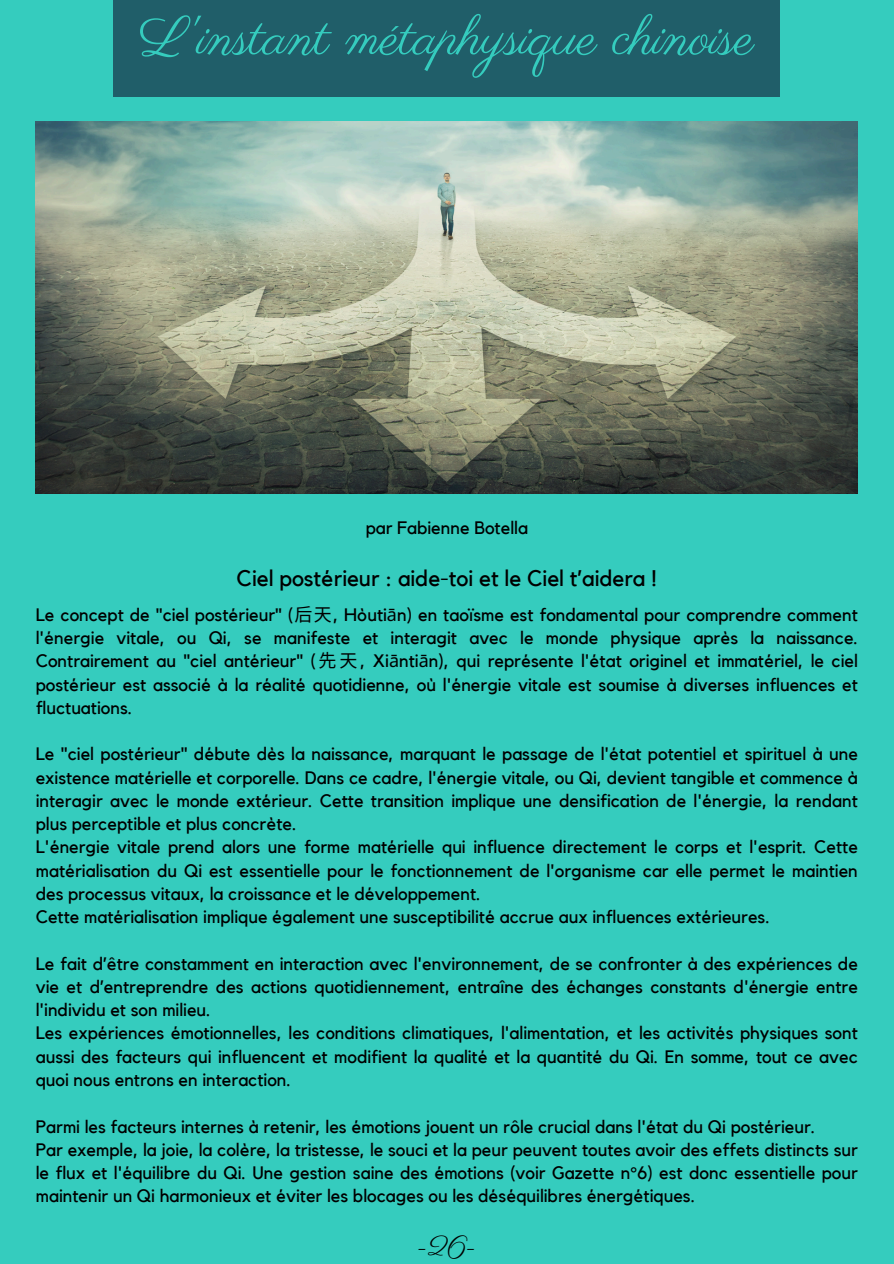
<style>
.page{position:relative;width:894px;height:1264px;background:#fff}
.page>*{position:absolute;margin:0;border:0;box-sizing:border-box;transform-origin:0 0}
.t1{font:54px "Parisienne";color:#35ccbe}
.t2{font:27px "Parisienne";color:#000}
.t3{font:22.5px "Kollektif";color:#000}
.t4{font:18px/23.2px "Kollektif";color:#000;text-align:justify}
.s1{font-family:"Noto Sans CJ Ksc"}
.s2{font-family:"Noto Sans"}
</style>
<div class="page">
<div style="left:0;top:0;width:893px;height:1263px;background:#35ccbe"></div>
<div style="left:113px;top:0;width:666px;height:97px;background:#205e69"></div>
<img style="left:36px;top:122px;width:821px;height:371px">
<p class="t1" style="left:139px;top:4px;width:616px">L'instant métaphysique chinoise</p>
<p class="t4" style="left:365px;top:516px;width:164px">par Fabienne Botella</p>
<h1 class="t3" style="left:236px;top:567px;width:422px">Ciel postérieur : aide-toi et le Ciel t’aidera !</h1>
<p class="t4" style="left:36px;top:603px;width:823px">Le concept de "ciel postérieur" (<span class="s1">后天</span>, Hòuti<span class="s2">ā</span>n) en taoïsme est fondamental pour comprendre comment l'énergie vitale, ou Qi, se manifeste et interagit avec le monde physique après la naissance.<br>Contrairement au "ciel antérieur" (<span class="s1">先天</span>, Xi<span class="s2">ā</span>nti<span class="s2">ā</span>n), qui représente l'état originel et immatériel, le ciel postérieur est associé à la réalité quotidienne, où l'énergie vitale est soumise à diverses influences et fluctuations.</p>
<p class="t4" style="left:36px;top:743px;width:823px">Le "ciel postérieur" débute dès la naissance, marquant le passage de l'état potentiel et spirituel à une existence matérielle et corporelle. Dans ce cadre, l'énergie vitale, ou Qi, devient tangible et commence à interagir avec le monde extérieur. Cette transition implique une densification de l'énergie, la rendant plus perceptible et plus concrète.</p>
<h3 class="t4" style="left:36px;top:836px;width:823px">L'énergie vitale prend alors une forme matérielle qui influence directement le corps et l'esprit. Cette matérialisation du Qi est essentielle pour le fonctionnement de l'organisme car elle permet le maintien des processus vitaux, la croissance et le développement.</h3>
<p class="t4" style="left:36px;top:906px;width:735px">Cette matérialisation implique également une susceptibilité accrue aux influences extérieures.</p>
<p class="t4" style="left:36px;top:952px;width:823px">Le fait d’être constamment en interaction avec l'environnement, de se confronter à des expériences de vie et d’entreprendre des actions quotidiennement, entraîne des échanges constants d'énergie entre l'individu et son milieu.</p>
<p class="t4" style="left:36px;top:1022px;width:823px">Les expériences émotionnelles, les conditions climatiques, l'alimentation, et les activités physiques sont aussi des facteurs qui influencent et modifient la qualité et la quantité du Qi. En somme, tout ce avec quoi nous entrons en interaction.</p>
<p class="t4" style="left:36px;top:1115px;width:780px">Parmi les facteurs internes à retenir, les émotions jouent un rôle crucial dans l'état du Qi postérieur.</p>
<p class="t4" style="left:36px;top:1138px;width:823px">Par exemple, la joie, la colère, la tristesse, le souci et la peur peuvent toutes avoir des effets distincts sur le flux et l'équilibre du Qi. Une gestion saine des émotions (voir Gazette n°6) est donc essentielle pour maintenir un Qi harmonieux et éviter les blocages ou les déséquilibres énergétiques.</p>
<p class="t2" style="left:417px;top:1230px;width:61px">-26-</p>
</div>
